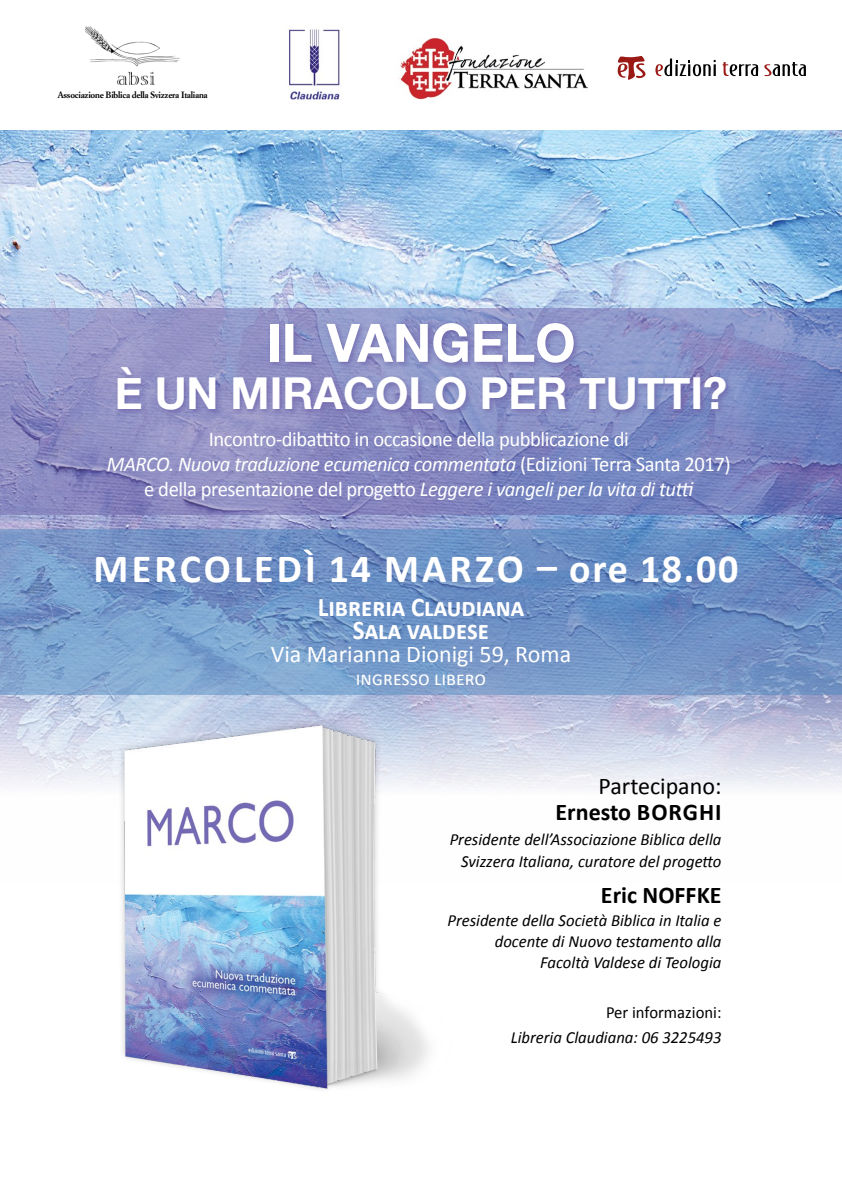
<style>
.page{position:relative;width:842px;height:1191px;background:#fff}
.page>*{position:absolute;margin:0;border:0;box-sizing:border-box;transform-origin:0 0}
.t1{font:700 53px "Helvetica Neue";color:#fff}
.t2{font:700 44px "Helvetica Neue";color:#fff}
.t3{font:700 40px "Calibri";letter-spacing:.08em;color:#fff}
.t4{font:700 27px/23px "Calibri";color:#fff;text-align:center;scale:.93 1}
.t5{font:24px "Calibri";color:#fff}
.t6{font:700 24px "Calibri";color:#000}
.t7{font:24px "Calibri";color:#000}
.t8{font:21px/25px "Calibri";letter-spacing:-.02em;color:#fff;text-align:center}
.t9{font:20px "Calibri";color:#fff}
.t10{font:italic 17px/20.8px "Calibri";color:#000;text-align:right}
.t11{font:17px "Calibri";color:#000}
.t12{font:700 9px "Simoncini Garamond";letter-spacing:-.03em;color:#000}
.s1{font-style:italic}
</style>
<div class="page">
<img style="left:0;top:130px;width:842px;height:659px">
<svg style="left:0;top:529px;width:842px;height:165px;background:#7295c7"></svg>
<img style="left:399px;top:38px;width:189px;height:61px">
<svg style="left:617px;top:56px;width:29px;height:24px"></svg>
<svg style="left:764px;top:62px;width:42px;height:15px"></svg>
<svg style="left:655px;top:58px;width:61px;height:19px"></svg>
<svg style="left:723px;top:62px;width:35px;height:15px"></svg>
<svg style="left:0;top:308px;width:842px;height:206px;background:#848ac1"></svg>
<img style="left:106px;top:701px;width:360px;height:389px">
<img style="left:85px;top:26px;width:95px;height:59px">
<img style="left:289px;top:29px;width:51px;height:71px">
<div style="left:114px;top:320px;width:619px;height:97px;background:#6c62a9;opacity:.75"></div>
<p class="t12" style="left:57px;top:89px;width:152px">Associazione Biblica della Svizzera Italiana</p>
<h1 class="t1" style="left:266px;top:301px;width:311px">IL VANGELO</h1>
<h2 class="t2" style="left:115px;top:358px;width:614px">È UN MIRACOLO PER TUTTI?</h2>
<p class="t8" style="left:107px;top:427px;width:625px">Incontro-dibattito in occasione della pubblicazione di<br><span class="s1">MARCO. Nuova traduzione ecumenica commentata</span> (Edizioni Terra Santa 2017) e della presentazione del progetto <span class="s1">Leggere i vangeli per la vita di tutti</span></p>
<h3 class="t3" style="left:94px;top:543px;width:646px">MERCOLEDÌ 14 MARZO – ore 18.00</h3>
<h3 class="t4" style="left:318px;top:594px;width:223px">Libreria Claudiana<br>Sala valdese</h3>
<h3 class="t5" style="left:271px;top:638px;width:302px">Via Marianna Dionigi 59, Roma</h3>
<p class="t9" style="left:356px;top:665px;width:132px">ingresso libero</p>
<h3 class="t7" style="left:598px;top:771px;width:124px">Partecipano:</h3>
<h3 class="t6" style="left:556px;top:797px;width:167px">Ernesto BORGHI</h3>
<p class="t10" style="left:450px;top:827px;width:273px;line-height:22px">Presidente dell’Associazione Biblica della<br>Svizzera Italiana, curatore del progetto</p>
<h3 class="t6" style="left:601px;top:880px;width:122px">Eric NOFFKE</h3>
<p class="t10" style="left:447px;top:909px;width:275px">Presidente della Società Biblica in Italia e docente di Nuovo testamento alla<br>Facoltà Valdese di Teologia</p>
<p class="t11" style="left:606px;top:1001px;width:117px">Per informazioni:</p>
<p class="t10" style="left:511px;top:1026px;width:212px">Libreria Claudiana: 06 3225493</p>
</div>
